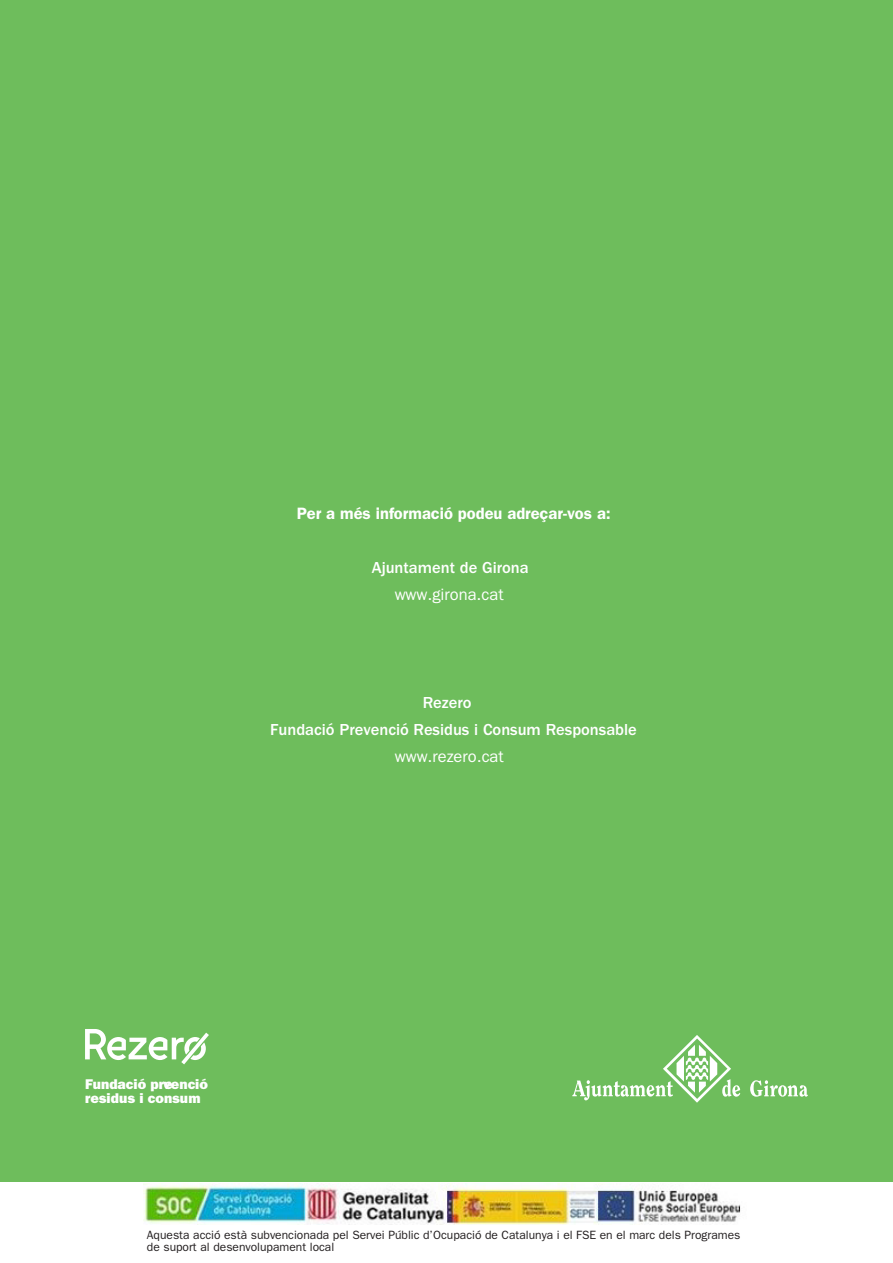
<style>
.page{position:relative;width:893px;height:1263px;background:#fff}
.page>*{position:absolute;margin:0;border:0;box-sizing:border-box;transform-origin:0 0}
.t1{font:500 16.5px/27px "ITC Franklin Gothic Std";color:#fff}
.t2{font:600 16.5px "ITC Franklin Gothic Std";color:#fff}
.t3{font:16.5px "ITC Franklin Gothic Std";color:#fff}
.t4{font:14.1px/14.1px "ITC Franklin Gothic Std Hvy";color:#fff}
.t5{font:12px/12.3px "ITC Franklin Gothic Std";color:#231f20}
</style>
<div class="page">
<div style="left:0;top:0;width:893px;height:1182px;background:#6ebd5c"></div>
<svg style="left:572px;top:1035px;width:168px;height:68px"></svg>
<svg style="left:750px;top:1080px;width:58px;height:17px"></svg>
<svg style="left:85px;top:1029px;width:124px;height:35px"></svg>
<img style="left:143px;top:1183px;width:598px;height:42px">
<h1 class="t2" style="left:297px;top:503px;width:315px">Per a més informació podeu adreçar-vos a:</h1>
<h1 class="t1" style="left:372px;top:554px;width:159px">Ajuntament de Girona</h1>
<h1 class="t3" style="left:395px;top:584px;width:110px">www.girona.cat</h1>
<h1 class="t1" style="left:270px;top:689px;width:368px;text-indent:152px">Rezero<br>Fundació Prevenció Residus i Consum Responsable</h1>
<h1 class="t3" style="left:395px;top:746px;width:110px">www.rezero.cat</h1>
<p class="t4" style="left:85px;top:1077px;width:125px">Fundació prevenció residus i consum</p>
<p class="t5" style="left:147px;top:1229px;width:595px">Aquesta acció està subvencionada pel Servei Públic d’Ocupació de Catalunya i el FSE en el marc dels Programes de suport al desenvolupament local</p>
</div>
